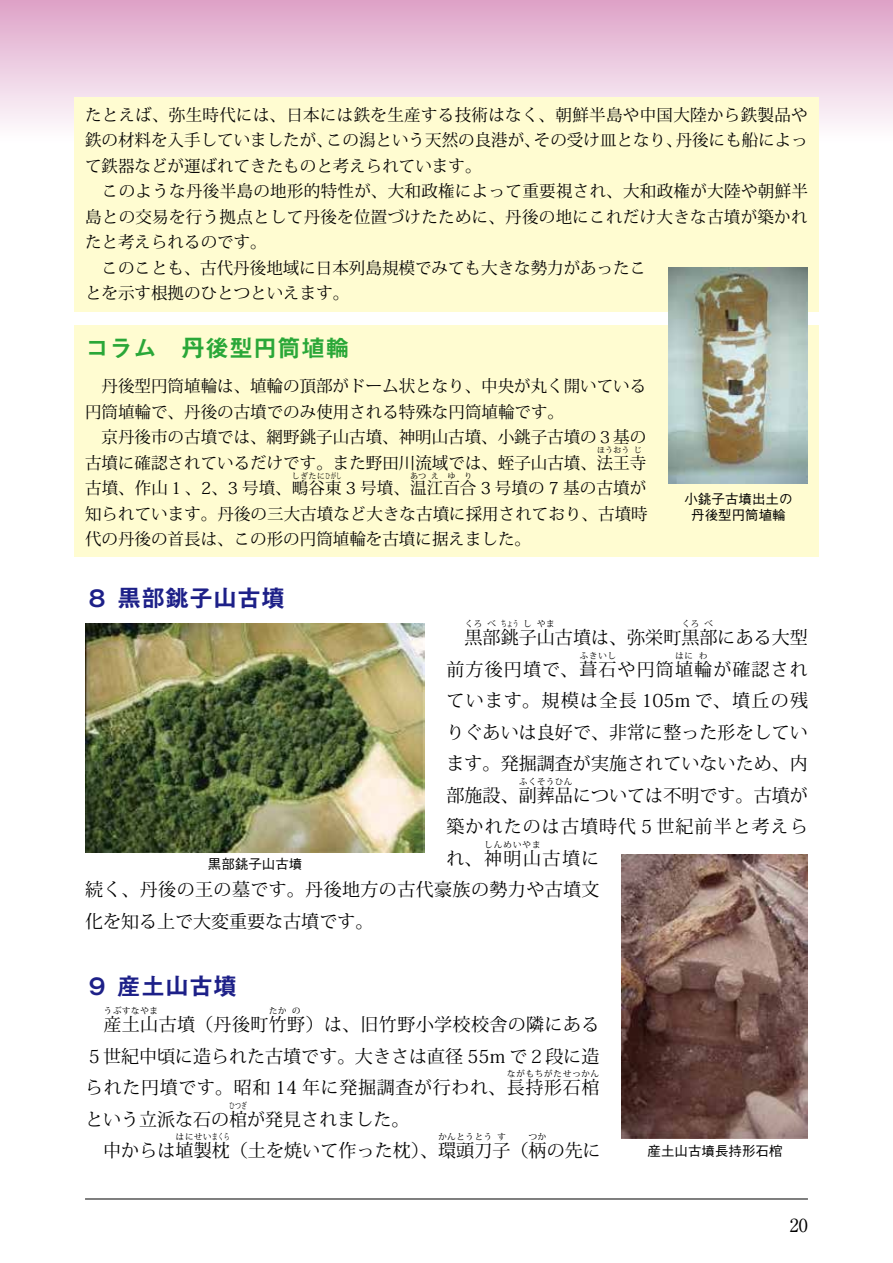
<style>
.page{position:relative;width:893px;height:1263px;background:#fff}
.page>*{position:absolute;margin:0;border:0;box-sizing:border-box;transform-origin:0 0}
.t1{font:24px "Midashi Go Upr MB31";color:#1d2088}
.t2{font:24px "Midashi Go Upr MB31";color:#2aa738}
.t3{font:18px/31.5px "Koz Min Pro";letter-spacing:.005em;color:#000}
.t4{font:18px/31.5px "Koz Min Pro";letter-spacing:.06em;color:#000}
.t5{font:18px "Ryumin Upr";color:#000}
.t6{font:16.5px/25.5px "Koz Min Pro";color:#000}
.t7{font:500 13.5px/16.5px "Gothic BBB Pro";color:#000;text-align:center}
.t8{font:9px "Koz Min Pro";letter-spacing:.005em;color:#000}
.t9{font:9px "Koz Min Pro";letter-spacing:.025em;color:#000}
.t10{font:9px "Koz Min Pro";letter-spacing:.005em;color:#000;scale:.67 1}
.t11{font:8.25px "Koz Min Pro";color:#000}
</style>
<div class="page">
<div style="left:0;top:0;width:893px;height:145px;background:linear-gradient(to bottom,#dea2c8,#fff)"></div>
<hr style="left:85px;top:1199px;width:723px;height:1px;background:#000">
<div style="left:74px;top:326px;width:745px;height:231px;background:#fffcd1"></div>
<div style="left:74px;top:98px;width:745px;height:214px;background:#fffcd1"></div>
<img style="left:668px;top:268px;width:139px;height:216px">
<img style="left:86px;top:623px;width:339px;height:230px">
<img style="left:621px;top:855px;width:186px;height:283px">
<p class="t6" style="left:85px;top:101px;width:724px">たとえば、弥生時代には、日本には鉄を生産する技術はなく、朝鮮半島や中国大陸から鉄製品や鉄の材料を入手していましたが、この潟という天然の良港が、その受け皿となり、丹後にも船によって鉄器などが運ばれてきたものと考えられています。<br>　このような丹後半島の地形的特性が、大和政権によって重要視され、大和政権が大陸や朝鮮半島との交易を行う拠点として丹後を位置づけたために、丹後の地にこれだけ大きな古墳が築かれたと考えられるのです。<br>　このことも、古代丹後地域に日本列島規模でみても大きな勢力があったこ<br>とを示す根拠のひとつといえます。</p>
<h1 class="t2" style="left:85px;top:329px;width:266px">コラム　丹後型円筒埴輪</h1>
<p class="t6" style="left:85px;top:373px;width:563px">　丹後型円筒埴輪は、埴輪の頂部がドーム状となり、中央が丸く開いている円筒埴輪で、丹後の古墳でのみ使用される特殊な円筒埴輪です。<br>　京丹後市の古墳では、網野銚子山古墳、神明山古墳、小銚子古墳の３基の古墳に確認されているだけです。また野田川流域では、蛭子山古墳、法王寺</p>
<p class="t11" style="left:597px;top:444px;width:35px">ほうおう</p>
<p class="t11" style="left:634px;top:444px;width:10px">じ</p>
<p class="t6" style="left:85px;top:475px;width:563px">古墳、作山１、2、3 号墳、鴫谷東 3 号墳、温江百合 3 号墳の 7 基の古墳が</p>
<p class="t11" style="left:292px;top:470px;width:51px">しぎたにひがし</p>
<p class="t11" style="left:410px;top:470px;width:18px">あつ</p>
<p class="t11" style="left:431px;top:470px;width:10px">え</p>
<p class="t11" style="left:447px;top:470px;width:26px">ゆ り</p>
<p class="t6" style="left:85px;top:500px;width:564px">知られています。丹後の三大古墳など大きな古墳に採用されており、古墳時代の丹後の首長は、この形の円筒埴輪を古墳に据えました。</p>
<p class="t7" style="left:684px;top:489px;width:110px">小銚子古墳出土の丹後型円筒埴輪</p>
<h1 class="t1" style="left:85px;top:579px;width:226px">８ 黒部銚子山古墳　</h1>
<p class="t8" style="left:465px;top:618px;width:20px">くろ</p>
<p class="t8" style="left:487px;top:618px;width:11px">べ</p>
<p class="t10" style="left:501px;top:618px;width:28px">ちょう</p>
<p class="t8" style="left:523px;top:618px;width:11px">し</p>
<p class="t8" style="left:537px;top:618px;width:20px">やま</p>
<p class="t8" style="left:681px;top:618px;width:20px">くろ</p>
<p class="t8" style="left:704px;top:618px;width:11px">べ</p>
<p class="t4" style="left:446px;top:653px;width:363px">前方後円墳で、葺石や円筒埴輪が確認され</p>
<p class="t3" style="left:465px;top:621px;width:345px">黒部銚子山古墳は、弥栄町黒部にある大型</p>
<p class="t8" style="left:579px;top:649px;width:38px">ふきいし</p>
<p class="t8" style="left:675px;top:649px;width:20px">はに</p>
<p class="t8" style="left:699px;top:649px;width:11px">わ</p>
<p class="t3" style="left:446px;top:684px;width:363px;text-align:justify">ています。規模は全長 105m で、墳丘の残りぐあいは良好で、非常に整った形をしています。発掘調査が実施されていないため、内部施設、副葬品については不明です。古墳が</p>
<p class="t8" style="left:519px;top:775px;width:56px">ふくそうひん</p>
<p class="t4" style="left:446px;top:810px;width:363px">築かれたのは古墳時代５世紀前半と考えられ、神明山古墳に</p>
<p class="t8" style="left:484px;top:838px;width:58px">しんめいやま</p>
<p class="t3" style="left:85px;top:873px;width:516px">続く、丹後の王の墓です。丹後地方の古代豪族の勢力や古墳文化を知る上で大変重要な古墳です。</p>
<p class="t7" style="left:208px;top:854px;width:96px">黒部銚子山古墳</p>
<h1 class="t1" style="left:85px;top:966px;width:178px">９ 産土山古墳　</h1>
<p class="t3" style="left:103px;top:1008px;width:498px">産土山古墳（丹後町竹野）は、旧竹野小学校校舎の隣にある</p>
<p class="t8" style="left:104px;top:1005px;width:56px">うぶすなやま</p>
<p class="t8" style="left:269px;top:1005px;width:20px">たか</p>
<p class="t8" style="left:292px;top:1005px;width:11px">の</p>
<p class="t3" style="left:85px;top:1040px;width:516px">５世紀中頃に造られた古墳です。大きさは直径 55m で２段に造られた円墳です。昭和 14 年に発掘調査が行われ、長持形石棺</p>
<p class="t9" style="left:507px;top:1068px;width:94px">ながもちがたせっかん</p>
<p class="t10" style="left:229px;top:1099px;width:28px">ひつぎ</p>
<p class="t3" style="left:85px;top:1134px;width:517px">　中からは埴製枕（土を焼いて作った枕）、環頭刀子（柄の先に</p>
<p class="t3" style="left:85px;top:1103px;width:326px">という立派な石の棺が発見されました。</p>
<p class="t8" style="left:176px;top:1131px;width:56px">はにせいまくら</p>
<p class="t8" style="left:438px;top:1131px;width:56px">かんとうとう</p>
<p class="t8" style="left:497px;top:1131px;width:11px">す</p>
<p class="t8" style="left:529px;top:1131px;width:20px">つか</p>
<p class="t7" style="left:648px;top:1141px;width:136px">産土山古墳長持形石棺</p>
<p class="t5" style="left:790px;top:1211px;width:19px">20</p>
</div>
